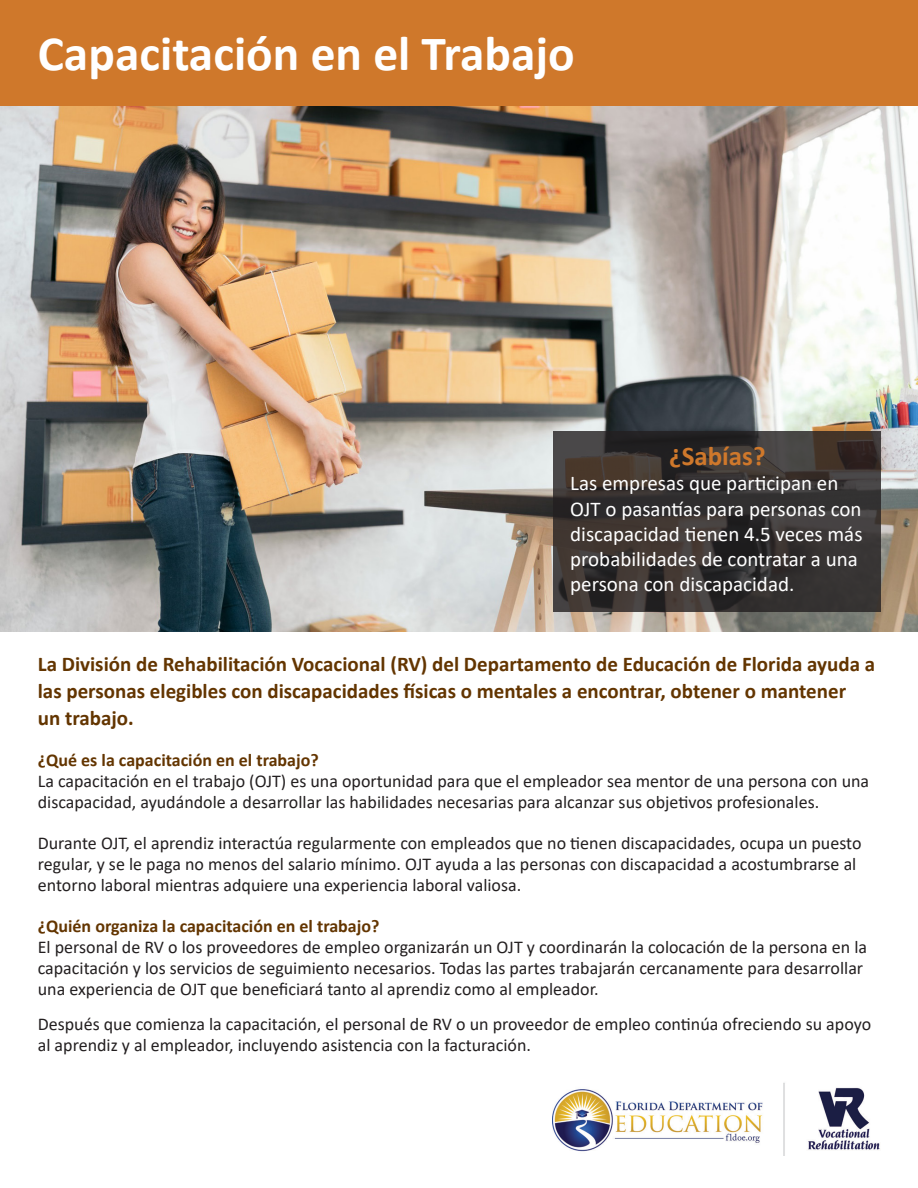
<style>
.page{position:relative;width:918px;height:1188px;background:#fff}
.page>*{position:absolute;margin:0;border:0;box-sizing:border-box;transform-origin:0 0}
.t1{font:700 49.5px "Calibri";color:#fff}
.t2{font:700 27px "Calibri";color:#cf782b}
.t3{font:700 21px/27px "Calibri";color:#633500}
.t4{font:21px/25.2px "Calibri";color:#fff}
.t5{font:18px/21px "Calibri";color:#231f20}
.t6{font:700 18px "Calibri";color:#633500}
</style>
<div class="page">
<img style="left:0;top:106px;width:918px;height:526px">
<div style="left:0;top:0;width:918px;height:106px;background:#cf782b"></div>
<svg style="left:553px;top:431px;width:327px;height:181px"></svg>
<img style="left:553px;top:1082px;width:327px;height:74px">
<h1 class="t1" style="left:38px;top:19px;width:539px">Capacitación en el Trabajo</h1>
<h2 class="t2" style="left:669px;top:437px;width:98px">¿Sabías?</h2>
<p class="t4" style="left:570px;top:470px;width:294px">Las empresas que participan en<br>OJT o pasantías para personas con discapacidad tienen 4.5 veces más probabilidades de contratar a una persona con discapacidad.</p>
<h2 class="t3" style="left:38px;top:650px;width:839px">La División de Rehabilitación Vocacional (RV) del Departamento de Educación de Florida ayuda a las personas elegibles con discapacidades físicas o mentales a encontrar, obtener o mantener<br>un trabajo.</h2>
<h3 class="t6" style="left:38px;top:747px;width:282px">¿Qué es la capacitación en el trabajo?</h3>
<p class="t5" style="left:38px;top:770px;width:833px">La capacitación en el trabajo (OJT) es una oportunidad para que el empleador sea mentor de una persona con una discapacidad, ayudándole a desarrollar las habilidades necesarias para alcanzar sus objetivos profesionales.</p>
<p class="t5" style="left:38px;top:832px;width:825px">Durante OJT, el aprendiz interactúa regularmente con empleados que no tienen discapacidades, ocupa un puesto regular, y se le paga no menos del salario mínimo. OJT ayuda a las personas con discapacidad a acostumbrarse al entorno laboral mientras adquiere una experiencia laboral valiosa.</p>
<h3 class="t6" style="left:38px;top:914px;width:343px">¿Quién organiza la capacitación en el trabajo?</h3>
<p class="t5" style="left:38px;top:937px;width:831px">El personal de RV o los proveedores de empleo organizarán un OJT y coordinarán la colocación de la persona en la capacitación y los servicios de seguimiento necesarios. Todas las partes trabajarán cercanamente para desarrollar una experiencia de OJT que beneficiará tanto al aprendiz como al empleador.</p>
<p class="t5" style="left:38px;top:1013px;width:835px">Después que comienza la capacitación, el personal de RV o un proveedor de empleo continúa ofreciendo su apoyo al aprendiz y al empleador, incluyendo asistencia con la facturación.</p>
</div>
